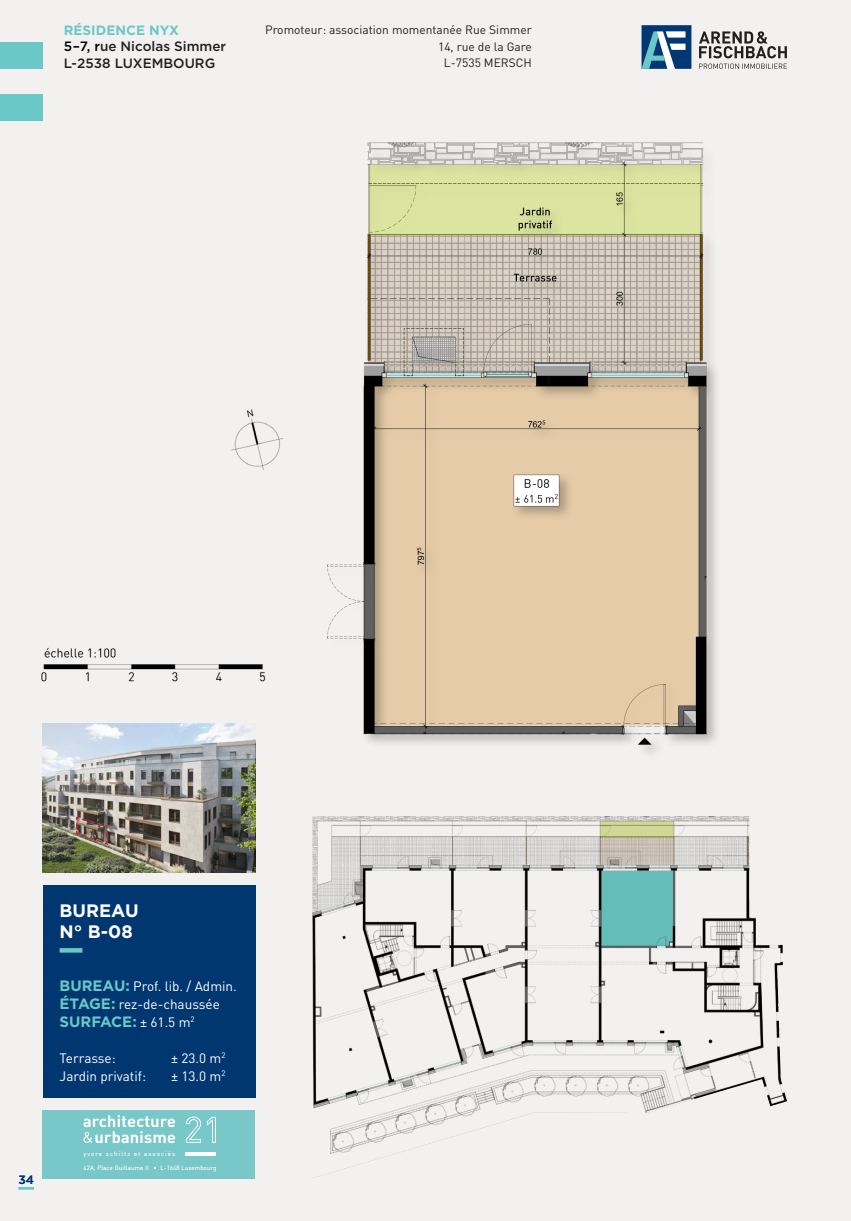
<style>
.page{position:relative;width:851px;height:1221px;background:#fff}
.page>*{position:absolute;margin:0;border:0;box-sizing:border-box;transform-origin:0 0}
.t1{font:700 18px/21.6px "Gotham";color:#fff}
.t2{font:500 16.2px/15.6px "DIN";letter-spacing:.025em;color:#fff;text-align:right}
.Texte_courant{font:700 15px "Gotham";color:#6ac8c7}
.Texte_courant-2{font:13.5px "DIN";color:#fff}
.t3{font:500 13.5px/16.4px "Gotham";color:#231f20}
.t4{font:12px/16.5px "DIN";color:#231f20;text-align:right}
.t5{font:500 12px "Gotham";color:#013874}
.t6{font:300 6.3px "DIN";letter-spacing:.02em;color:#fff}
.t7{font:300 6.15px "DIN";letter-spacing:.18em;color:#fff}
.s1{font-weight:700;color:#6ac8c7}
.s2{color:#000001}
.s3{font-family:"Gotham";font-weight:700;font-size:15px;color:#6ac8c7}
.s4{font-family:"DIN";font-weight:400;font-size:13.5px;color:#fff}
</style>
<div class="page">
<div style="left:0;top:0;width:850px;height:1220px;background:#f3f1ef"></div>
<div style="left:43px;top:1110px;width:212px;height:68px;background:#78c7c9"></div>
<svg style="left:186px;top:1116px;width:15px;height:26px"></svg>
<svg style="left:207px;top:1116px;width:9px;height:26px"></svg>
<svg style="left:84px;top:1132px;width:8px;height:10px"></svg>
<svg style="left:186px;top:1152px;width:30px;height:3px"></svg>
<div style="left:43px;top:885px;width:212px;height:212px;background:#003770"></div>
<div style="left:0;top:95px;width:43px;height:26px;background:#6ac8c7"></div>
<div style="left:0;top:43px;width:43px;height:26px;background:#6ac8c7"></div>
<svg style="left:18px;top:1187px;width:16px;height:2px"></svg>
<div style="left:325px;top:141px;width:396px;height:617px;background:#231f20;opacity:.3"></div>
<img style="left:325px;top:141px;width:385px;height:607px">
<img style="left:43px;top:723px;width:212px;height:149px">
<img style="left:41px;top:647px;width:225px;height:35px">
<img style="left:231px;top:409px;width:53px;height:61px">
<svg style="left:75px;top:815px;width:33px;height:30px"></svg>
<svg style="left:60px;top:948px;width:22px;height:4px"></svg>
<svg style="left:369px;top:235px;width:332px;height:137px"></svg>
<img style="left:312px;top:816px;width:475px;height:362px">
<div style="left:601px;top:870px;width:72px;height:76px;background:#65bdba"></div>
<svg style="left:600px;top:837px;width:73px;height:28px;fill:#c5bdb1"></svg>
<svg style="left:600px;top:821px;width:73px;height:16px"></svg>
<svg style="left:699px;top:31px;width:87px;height:38px"></svg>
<svg style="left:641px;top:25px;width:50px;height:44px"></svg>
<p class="t3" style="left:64px;top:22px;width:164px"><span class="s1">RÉSIDENCE NYX<br></span><span class="s2">5–7, r</span>ue Nicolas Simmer<br>L-2538 LUXEMBOURG</p>
<p class="t4" style="left:265px;top:21px;width:268px">Promoteur: association momentanée Rue Simmer<br>14, rue de la Gare<br>L-7535 MERSCH</p>
<p class="t5" style="left:18px;top:1171px;width:17px">34</p>
<p class="t1" style="left:60px;top:899px;width:81px">BUREAU<br>N° B-08</p>
<p class="Texte_courant-2" style="left:60px;top:977px;width:179px"><span class="s3">BUREAU:</span> Prof. lib. / Admin.</p>
<p class="Texte_courant-2" style="left:60px;top:995px;width:162px"><span class="s3">ÉTAGE:</span> rez-de-chaussée</p>
<p class="Texte_courant" style="left:60px;top:1011px;width:137px">SURFACE: <span class="s4">± 61.5 m</span><sup>2</sup></p>
<p class="Texte_courant-2" style="left:60px;top:1049px;width:58px">Terrasse:</p>
<p class="Texte_courant-2" style="left:171px;top:1049px;width:56px">± 23.0 m<sup>2</sup></p>
<p class="Texte_courant-2" style="left:60px;top:1067px;width:88px">Jardin privatif:</p>
<p class="Texte_courant-2" style="left:171px;top:1067px;width:56px">± 13.0 m<sup>2</sup></p>
<p class="t2" style="left:83px;top:1112px;width:94px">architecture urbanisme</p>
<p class="t7" style="left:84px;top:1149px;width:93px">yvore schiltz et associés</p>
<p class="t6" style="left:83px;top:1163px;width:67px">42A, Place Guillaume II</p>
<p class="t6" style="left:160px;top:1163px;width:58px">L-1648 Luxembourg</p>
</div>
